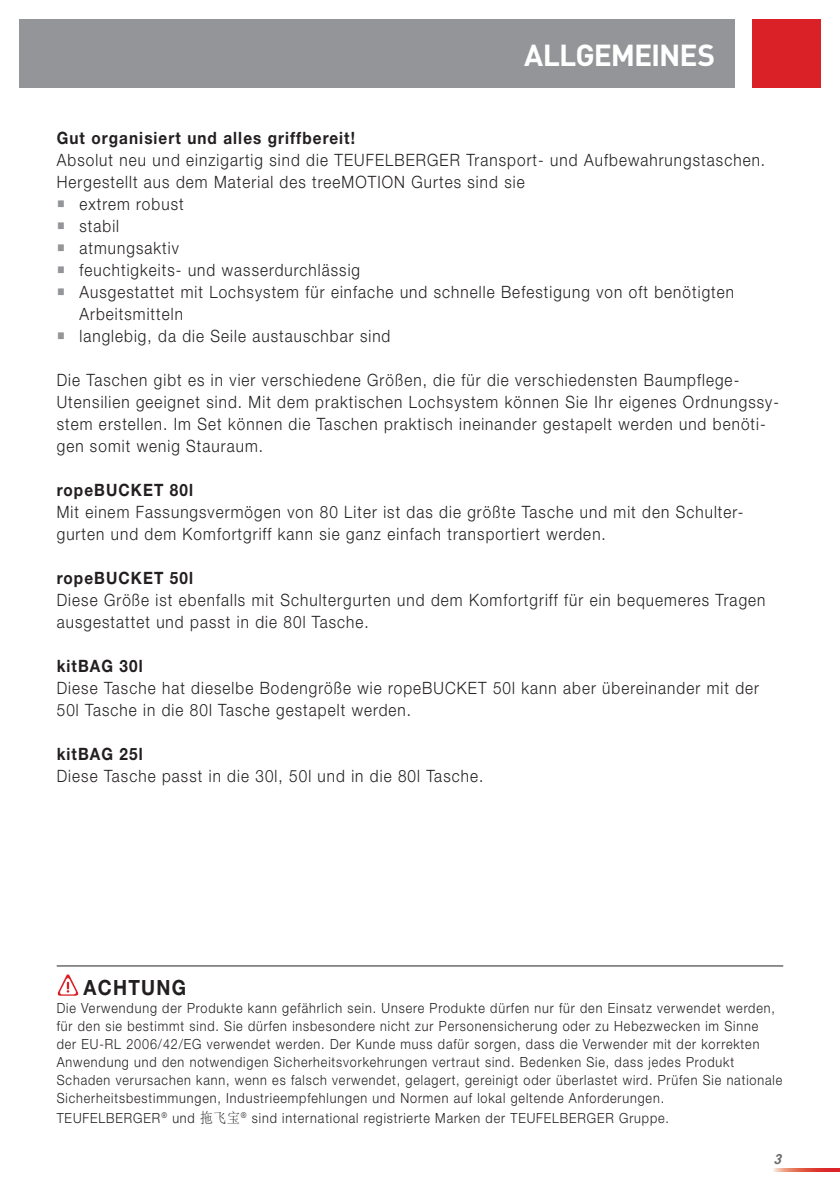
<style>
.page{position:relative;width:840px;height:1191px;background:#fff}
.page>*{position:absolute;margin:0;border:0;box-sizing:border-box;transform-origin:0 0}
.t1{font:700 30px "DIN";letter-spacing:-.03em;color:#fff}
.t2{font:700 21px "Helvetica Neue LT";letter-spacing:.07em;color:#231f20;scale:.9 1}
.t3{font:300 17px/22px "Helvetica Neue LT";letter-spacing:.07em;color:#231f20;scale:.9 1}
.t4{font:700 17px "Helvetica Neue LT";letter-spacing:.07em;color:#231f20;scale:.9 1}
.t5{font:300 14px/18px "Helvetica Neue LT";letter-spacing:.07em;color:#231f20;scale:.9 1}
.t6{font:italic 700 14px "Arial";color:#6c6d70}
.s1{color:#939598}
.s2{font-family:"Adobe Song Std"}
</style>
<div class="page">
<svg style="left:773px;top:1168px;width:66px;height:3px"></svg>
<div style="left:20px;top:20px;width:714px;height:68px;background:#939598"></div>
<div style="left:751px;top:20px;width:68px;height:68px;background:#da2128"></div>
<svg style="left:57px;top:974px;width:22px;height:21px"></svg>
<hr style="left:57px;top:965px;width:725px;height:1px;background:#231f20">
<h1 class="t1" style="left:524px;top:35px;width:192px">ALLGEMEINES</h1>
<p class="t4" style="left:57px;top:127px;width:333px">Gut organisiert und alles griffbereit!</p>
<p class="t3" style="left:57px;top:148px;width:788px">Absolut neu und einzigartig sind die TEUFELBERGER Transport- und Aufbewahrungstaschen.<br>Hergestellt aus dem Material des treeMOTION Gurtes sind sie</p>
<p class="t3" style="left:57px;top:192px;width:142px"><span class="s1">○</span> extrem robust</p>
<p class="t3" style="left:57px;top:214px;width:71px"><span class="s1">○</span> stabil</p>
<p class="t3" style="left:57px;top:236px;width:137px"><span class="s1">○</span> atmungsaktiv</p>
<p class="t3" style="left:57px;top:258px;width:338px"><span class="s1">○</span> feuchtigkeits- und wasserdurchlässig</p>
<p class="t3" style="left:79px;top:280px;width:728px;text-indent:-23px"><span class="s1">○</span> Ausgestattet mit Lochsystem für einfache und schnelle Befestigung von oft benötigten<br>Arbeitsmitteln</p>
<p class="t3" style="left:57px;top:324px;width:372px"><span class="s1">○</span> langlebig, da die Seile austauschbar sind</p>
<p class="t3" style="left:57px;top:368px;width:803px">Die Taschen gibt es in vier verschiedene Größen, die für die verschiedensten Baumpflege-Utensilien geeignet sind. Mit dem praktischen Lochsystem können Sie Ihr eigenes Ordnungssy&shy;stem erstellen. Im Set können die Taschen praktisch ineinander gestapelt werden und benöti&shy;gen somit wenig Stauraum.</p>
<p class="t4" style="left:57px;top:479px;width:153px">ropeBUCKET 80l</p>
<p class="t3" style="left:57px;top:500px;width:764px">Mit einem Fassungsvermögen von 80 Liter ist das die größte Tasche und mit den Schulter&shy;gurten und dem Komfortgriff kann sie ganz einfach transportiert werden.</p>
<p class="t4" style="left:57px;top:567px;width:153px">ropeBUCKET 50l</p>
<p class="t3" style="left:57px;top:588px;width:788px">Diese Größe ist ebenfalls mit Schultergurten und dem Komfortgriff für ein bequemeres Tragen ausgestattet und passt in die 80l Tasche.</p>
<p class="t4" style="left:57px;top:655px;width:97px">kitBAG 30l</p>
<p class="t3" style="left:57px;top:676px;width:781px">Diese Tasche hat dieselbe Bodengröße wie ropeBUCKET 50l kann aber übereinander mit der<br>50l Tasche in die 80l Tasche gestapelt werden.</p>
<p class="t4" style="left:57px;top:743px;width:97px">kitBAG 25l</p>
<p class="t3" style="left:57px;top:764px;width:475px">Diese Tasche passt in die 30l, 50l und in die 80l Tasche.</p>
<p class="t2" style="left:83px;top:974px;width:116px">ACHTUNG</p>
<p class="t5" style="left:57px;top:998px;width:807px">Die Verwendung der Produkte kann gefährlich sein. Unsere Produkte dürfen nur für den Einsatz verwendet werden, für den sie bestimmt sind. Sie dürfen insbesondere nicht zur Personensicherung oder zu Hebezwecken im Sinne<br>der EU-RL 2006/42/EG verwendet werden. Der Kunde muss dafür sorgen, dass die Verwender mit der korrekten Anwendung und den notwendigen Sicherheitsvorkehrungen vertraut sind. Bedenken Sie, dass jedes Produkt Schaden verursachen kann, wenn es falsch verwendet, gelagert, gereinigt oder überlastet wird. Prüfen Sie nationale Sicherheitsbestimmungen, Industrieempfehlungen und Normen auf lokal geltende Anforderungen.</p>
<p class="t5" style="left:57px;top:1108px;width:681px">TEUFELBERGER<sup>®</sup> und <span class="s2">拖飞宝</span><sup>®</sup> sind international registrierte Marken der TEUFELBERGER Gruppe.</p>
<p class="t6" style="left:773px;top:1150px;width:11px">3</p>
</div>
